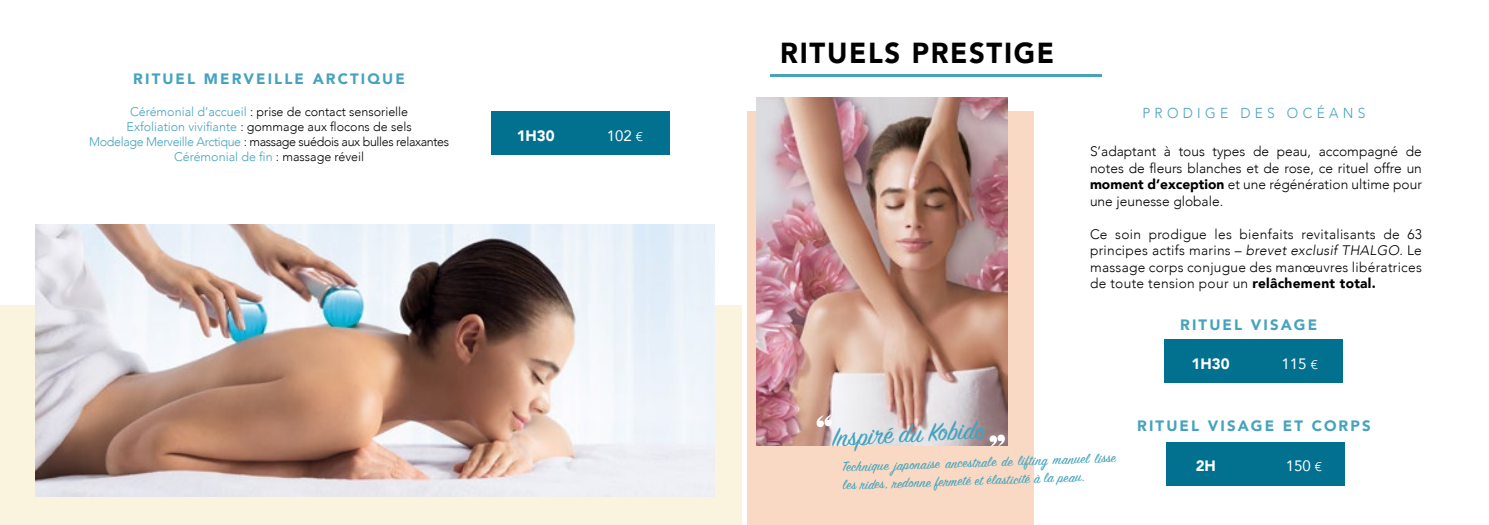
<style>
.page{position:relative;width:1489px;height:525px;background:#fff}
.page>*{position:absolute;margin:0;border:0;box-sizing:border-box;transform-origin:0 0}
.t1{font:900 28.88px "Avenir";letter-spacing:.06em;color:#000;scale:.95 1}
.t2{font:28.75px "Sign Painter House Script";color:#46a3bd}
.t3{font:15px/18px "Sign Painter House Script";color:#47a5be}
.t4{font:900 15px "Avenir";letter-spacing:.14em;color:#46a3bd}
.t5{font:15px "Avenir";color:#fff}
.t6{font:900 15px "Avenir";color:#fff}
.t7{font:300 14.5px "Avenir";letter-spacing:.31em;color:#46a3bd;scale:.95 1}
.t8{font:300 13.75px/16.5px "Avenir";color:#000;text-align:justify}
.t9{font:300 12.5px/15px "Avenir";color:#000;text-align:center}
.s1{color:#46a3bd}
.s2{font-size:12.5px}
.s3{font-weight:900}
.s4{font-style:italic}
</style>
<div class="page">
<div style="left:747px;top:111px;width:286px;height:413px;background:#fad9c4"></div>
<img style="left:756px;top:98px;width:251px;height:347px">
<div style="left:0;top:305px;width:741px;height:219px;background:#faf3dd"></div>
<img style="left:35px;top:224px;width:679px;height:271px">
<div style="left:491px;top:111px;width:179px;height:44px;background:#02718f"></div>
<div style="left:1166px;top:442px;width:178px;height:44px;background:#02718f"></div>
<div style="left:1164px;top:339px;width:178px;height:44px;background:#02718f"></div>
<hr style="left:769px;top:74px;width:332px;height:2px;background:#46a3bd">
<svg style="left:989px;top:434px;width:16px;height:13px"></svg>
<svg style="left:816px;top:414px;width:15px;height:13px"></svg>
<p class="t4" style="left:133px;top:66px;width:273px">RITUEL MERVEILLE ARCTIQUE</p>
<p class="t9" style="left:89px;top:104px;width:361px"><span class="s1">Cérémonial d’accueil</span> : prise de contact sensorielle<br><span class="s1">Exfoliation vivifiante</span> : gommage aux flocons de sels<br><span class="s1">Modelage Merveille Arctique</span> : massage suédois aux bulles relaxantes <span class="s1">Cérémonial de fin</span> : massage réveil</p>
<p class="t6" style="left:516px;top:122px;width:40px">1H30</p>
<p class="t5" style="left:606px;top:123px;width:38px">102 <span class="s2">€</span></p>
<h1 class="t1" style="left:780px;top:28px;width:290px">RITUELS PRESTIGE</h1>
<p class="t7" style="left:1142px;top:105px;width:236px">PRODIGE DES OCÉANS</p>
<p class="t8" style="left:1089px;top:143px;width:333px">S’adaptant à tous types de peau, accompagné de notes de fleurs blanches et de rose, ce rituel offre un <span class="s3">moment d’exception</span> et une régénération ultime pour une jeunesse globale.</p>
<p class="t8" style="left:1089px;top:226px;width:333px">Ce soin prodigue les bienfaits revitalisants de 63 principes actifs marins – <span class="s4">brevet exclusif THALGO</span>. Le massage corps conjugue des manœuvres libératrices de toute tension pour un <span class="s3">relâchement total.</span></p>
<p class="t4" style="left:1180px;top:312px;width:138px">RITUEL VISAGE</p>
<p class="t6" style="left:1191px;top:350px;width:40px">1H30</p>
<p class="t5" style="left:1281px;top:351px;width:38px">115 <span class="s2">€</span></p>
<h2 class="t2" style="left:831px;top:419px;width:154px;rotate:-3deg">Inspir é du Kobido</h2>
<p class="t3" style="left:841px;top:459px;width:275px;rotate:-2deg">Technique japonaise ancestrale de lifting manuel lisse les rides, redonne fermeté et élasticité à la peau.</p>
<p class="t4" style="left:1137px;top:412px;width:235px">RITUEL VISAGE ET CORPS</p>
<p class="t6" style="left:1195px;top:452px;width:22px">2H</p>
<p class="t5" style="left:1285px;top:453px;width:38px">150 <span class="s2">€</span></p>
</div>
